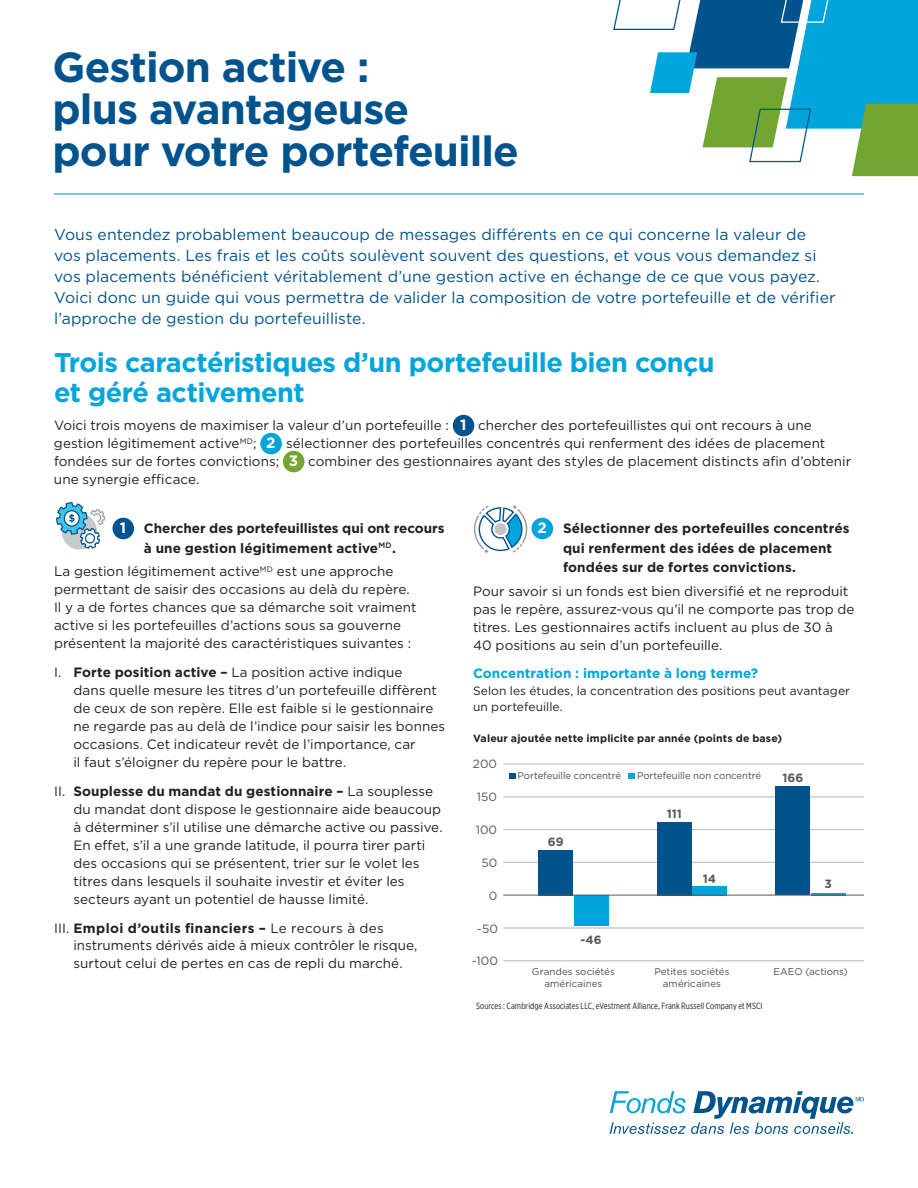
<style>
.page{position:relative;width:918px;height:1188px;background:#fff}
.page>*{position:absolute;margin:0;border:0;box-sizing:border-box;transform-origin:0 0}
.t1{font:700 42px/42px "Gotham";letter-spacing:-.02em;color:#00538c}
.t2{font:700 27px/30px "Gotham";letter-spacing:-.02em;color:#00a6db}
.t3{font:15.75px/21px "Gotham";letter-spacing:.005em;color:#00538c}
.t4{font:13.5px/18px "Gotham";color:#231f20}
.t5{font:700 13.5px/19.5px "Gotham";letter-spacing:.005em;color:#231f20}
.t6{font:700 13.5px "Gotham";letter-spacing:.005em;color:#00a6db}
.t7{font:12px/16.5px "Gotham";letter-spacing:.005em;color:#231f20}
.t8{font:12px "Gotham";color:#57585a}
.t9{font:700 12px "Gotham";color:#57585a}
.t10{font:700 10.5px "Gotham";letter-spacing:.015em;color:#231f20}
.t11{font:9.75px/11.7px "Gotham";letter-spacing:-.005em;color:#4d4d4f;text-align:center}
.t12{font:9px "Gotham X Narrow";letter-spacing:.015em;color:#231f20}
.s1{font-weight:700;font-size:15px;color:#fff}
.s2{font-size:15px;color:#fff}
.s3{font-weight:700}
</style>
<div class="page">
<svg style="left:613px;top:0;width:305px;height:176px"></svg>
<hr style="left:54px;top:193px;width:810px;height:2px;background:#00a6db">
<div style="left:112px;top:518px;width:22px;height:21px;background:#00538c;border-radius:50%"></div>
<div style="left:532px;top:518px;width:21px;height:21px;background:#00a6db;border-radius:50%"></div>
<div style="left:453px;top:415px;width:21px;height:21px;background:#00538c;border-radius:50%"></div>
<div style="left:260px;top:433px;width:22px;height:21px;background:#00a6db;border-radius:50%"></div>
<div style="left:283px;top:451px;width:21px;height:21px;background:#73a532;border-radius:50%"></div>
<hr style="left:503px;top:961px;width:361px;height:1px;background:#b7b7b9">
<hr style="left:503px;top:928px;width:361px;height:1px;background:#b7b7b9">
<hr style="left:503px;top:862px;width:361px;height:1px;background:#b7b7b9">
<hr style="left:503px;top:829px;width:361px;height:1px;background:#b7b7b9">
<hr style="left:503px;top:797px;width:361px;height:1px;background:#b7b7b9">
<hr style="left:503px;top:764px;width:361px;height:1px;background:#b7b7b9">
<div style="left:539px;top:850px;width:34px;height:45px;background:#00538c"></div>
<div style="left:574px;top:895px;width:34px;height:31px;background:#00a6db"></div>
<div style="left:657px;top:822px;width:34px;height:73px;background:#00538c"></div>
<div style="left:692px;top:886px;width:35px;height:9px;background:#00a6db"></div>
<div style="left:776px;top:786px;width:34px;height:109px;background:#00538c"></div>
<hr style="left:811px;top:893px;width:34px;height:2px;background:#00a6db">
<svg style="left:509px;top:773px;width:6px;height:6px"></svg>
<svg style="left:629px;top:773px;width:6px;height:6px"></svg>
<hr style="left:503px;top:895px;width:361px;height:1px;background:#57585a">
<svg style="left:610px;top:1091px;width:254px;height:43px"></svg>
<svg style="left:56px;top:502px;width:49px;height:48px"></svg>
<svg style="left:474px;top:505px;width:53px;height:48px"></svg>
<h1 class="t1" style="left:52px;top:46px;width:468px">Gestion active :<br>plus avantageuse<br>pour votre portefeuille</h1>
<p class="t3" style="left:54px;top:224px;width:783px">Vous entendez probablement beaucoup de messages différents en ce qui concerne la valeur de vos placements. Les frais et les coûts soulèvent souvent des questions, et vous vous demandez si vos placements bénéficient véritablement d’une gestion active en échange de ce que vous payez.<br>Voici donc un guide qui vous permettra de valider la composition de votre portefeuille et de vérifier l’approche de gestion du portefeuilliste.</p>
<h2 class="t2" style="left:54px;top:347px;width:662px">Trois caractéristiques d’un portefeuille bien conçu et géré activement</h2>
<p class="t4" style="left:54px;top:416px;width:799px">Voici trois moyens de maximiser la valeur d’un portefeuille : <span class="s1">1</span> chercher des portefeuillistes qui ont recours à une gestion légitimement active<sup>MD</sup>; <span class="s1">2</span> sélectionner des portefeuilles concentrés qui renferment des idées de placement fondées sur de fortes convictions; <span class="s1">3</span> combiner des gestionnaires ayant des styles de placement distincts afin d’obtenir une synergie efficace.</p>
<p class="t5" style="left:144px;top:519px;width:302px;text-indent:-24px"><span class="s2">1</span> Chercher des portefeuillistes qui ont recours à une gestion légitimement active<sup>MD</sup>.</p>
<p class="t4" style="left:54px;top:562px;width:364px">La gestion légitimement active<sup>MD</sup> est une approche permettant de saisir des occasions au delà du repère.<br>Il y a de fortes chances que sa démarche soit vraiment active si les portefeuilles d’actions sous sa gouverne présentent la majorité des caractéristiques suivantes :</p>
<p class="t4" style="left:73px;top:663px;width:373px;text-indent:-19px">I. <span class="s3">Forte position active –</span> La position active indique<br>dans quelle mesure les titres d’un portefeuille diffèrent de ceux de son repère. Elle est faible si le gestionnaire ne regarde pas au delà de l’indice pour saisir les bonnes occasions. Cet indicateur revêt de l’importance, car<br>il faut s’éloigner du repère pour le battre.</p>
<p class="t4" style="left:73px;top:782px;width:371px;text-indent:-19px">II. <span class="s3">Souplesse du mandat du gestionnaire –</span> La souplesse du mandat dont dispose le gestionnaire aide beaucoup à déterminer s’il utilise une démarche active ou passive.<br>En effet, s’il a une grande latitude, il pourra tirer parti des occasions qui se présentent, trier sur le volet les titres dans lesquels il souhaite investir et éviter les secteurs ayant un potentiel de hausse limité.</p>
<p class="t4" style="left:73px;top:918px;width:345px;text-indent:-19px">III. <span class="s3">Emploi d’outils financiers –</span> Le recours à des instruments dérivés aide à mieux contrôler le risque, surtout celui de pertes en cas de repli du marché.</p>
<p class="t5" style="left:563px;top:519px;width:288px;text-indent:-26px"><span class="s2">2</span> Sélectionner des portefeuilles concentrés qui renferment des idées de placement fondées sur de fortes convictions.</p>
<p class="t4" style="left:473px;top:582px;width:383px">Pour savoir si un fonds est bien diversifié et ne reproduit pas le repère, assurez-vous qu’il ne comporte pas trop de titres. Les gestionnaires actifs incluent au plus de 30 à 40 positions au sein d’un portefeuille.</p>
<p class="t6" style="left:473px;top:665px;width:287px">Concentration : importante à long terme?</p>
<p class="t7" style="left:473px;top:682px;width:379px">Selon les études, la concentration des positions peut avantager un portefeuille.</p>
<p class="t10" style="left:473px;top:731px;width:311px">Valeur ajoutée nette implicite par année (points de base)</p>
<p class="t11" style="left:518px;top:769px;width:105px">Portefeuille concentré</p>
<p class="t11" style="left:637px;top:769px;width:126px">Portefeuille non concentré</p>
<p class="t8" style="left:473px;top:757px;width:26px">200</p>
<p class="t9" style="left:782px;top:770px;width:22px">166</p>
<p class="t8" style="left:477px;top:790px;width:22px">150</p>
<p class="t8" style="left:476px;top:822px;width:23px">100</p>
<p class="t8" style="left:481px;top:855px;width:17px">50</p>
<p class="t8" style="left:489px;top:888px;width:10px">0</p>
<p class="t8" style="left:477px;top:921px;width:23px">-50</p>
<p class="t8" style="left:472px;top:954px;width:28px">-100</p>
<p class="t9" style="left:548px;top:834px;width:17px">69</p>
<p class="t9" style="left:581px;top:931px;width:23px">-46</p>
<p class="t9" style="left:667px;top:806px;width:17px">111</p>
<p class="t9" style="left:703px;top:871px;width:15px">14</p>
<p class="t9" style="left:824px;top:875px;width:9px">3</p>
<p class="t11" style="left:532px;top:966px;width:84px">Grandes sociétés américaines</p>
<p class="t11" style="left:654px;top:966px;width:77px">Petites sociétés américaines</p>
<p class="t11" style="left:773px;top:966px;width:76px">EAEO (actions)</p>
<p class="t12" style="left:476px;top:1000px;width:288px">Sources : Cambridge Associates LLC, eVestment Alliance, Frank Russell Company et MSCI</p>
</div>
